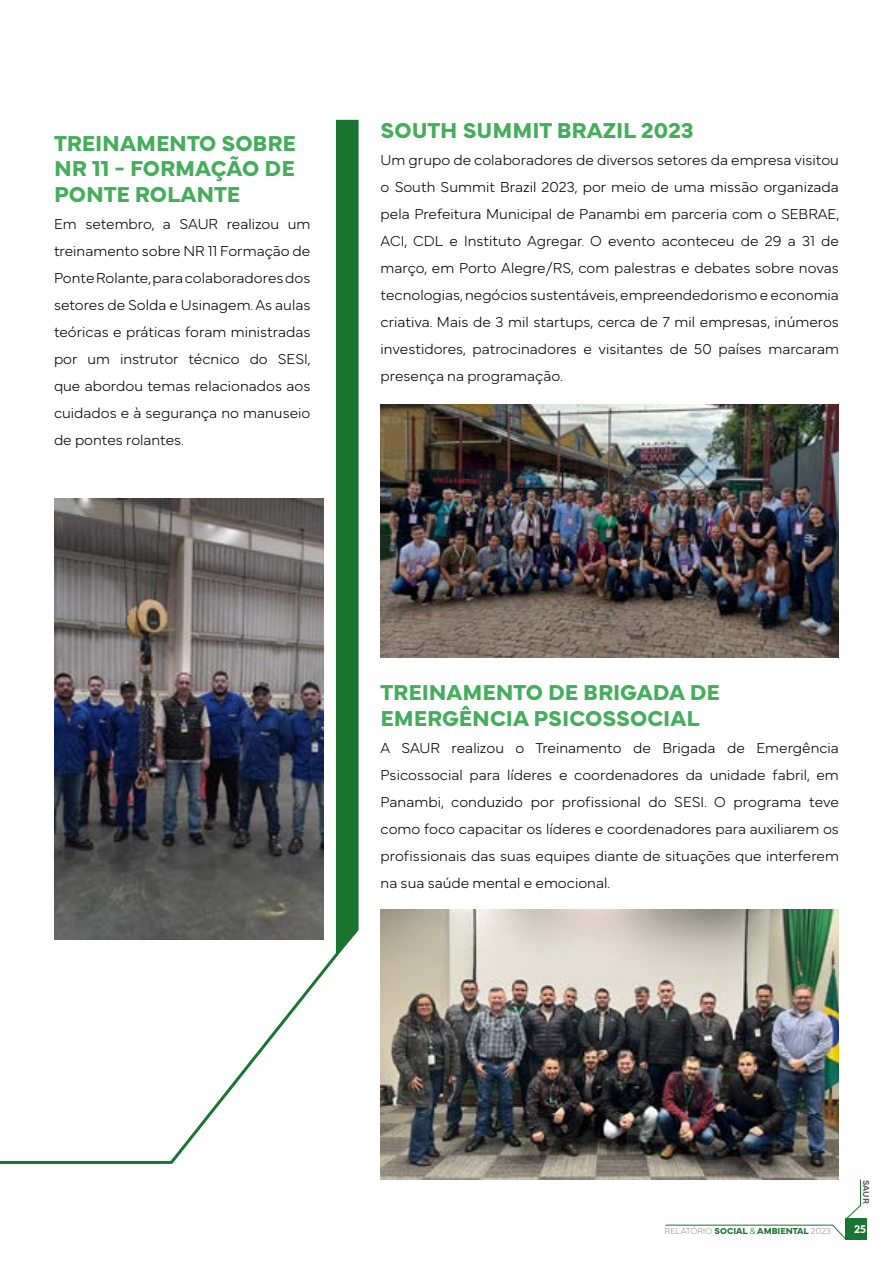
<style>
.page{position:relative;width:893px;height:1263px;background:#fff}
.page>*{position:absolute;margin:0;border:0;box-sizing:border-box;transform-origin:0 0}
.t1{font:700 22.5px/25.5px "Mundial";color:#45ad5c;text-align:justify}
.t2{font:100 15px/27px "Mundial";color:#000;text-align:justify}
.t3{font:900 10.5px "Lato";color:#fff}
.t4{font:700 9px "Mundial";color:#1a7530}
.t5{font:600 9px "Mundial";color:#575756}
.s1{font-weight:100;color:#98969b}
.s2{font-weight:100}
</style>
<div class="page">
<svg style="left:0;top:927px;width:337px;height:237px"></svg>
<div style="left:336px;top:120px;width:23px;height:837px;background:#1a7530"></div>
<img style="left:381px;top:909px;width:458px;height:270px">
<img style="left:381px;top:404px;width:458px;height:253px">
<img style="left:54px;top:499px;width:269px;height:441px">
<div style="left:846px;top:1218px;width:21px;height:22px;background:#1a7530"></div>
<svg style="left:665px;top:1179px;width:196px;height:61px"></svg>
<h1 class="t1" style="left:54px;top:129px;width:243px">TREINAMENTO SOBRE NR 11 - FORMAÇÃO DE PONTE ROLANTE</h1>
<p class="t2" style="left:54px;top:209px;width:258px">Em setembro, a SAUR realizou um treinamento sobre NR 11 Formação de Ponte Rolante, para colaboradores dos setores de Solda e Usinagem. As aulas teóricas e práticas foram ministradas por um instrutor técnico do SESI, que abordou temas relacionados aos cuidados e à segurança no manuseio de pontes rolantes.</p>
<h1 class="t1" style="left:381px;top:115px;width:315px">SOUTH SUMMIT BRAZIL 2023</h1>
<p class="t2" style="left:381px;top:145px;width:460px">Um grupo de colaboradores de diversos setores da empresa visitou o South Summit Brazil 2023, por meio de uma missão organizada pela Prefeitura Municipal de Panambi em parceria com o SEBRAE, ACI, CDL e Instituto Agregar. O evento aconteceu de 29 a 31 de março, em Porto Alegre/RS, com palestras e debates sobre novas tecnologias, negócios sustentáveis, empreendedorismo e economia criativa. Mais de 3 mil startups, cerca de 7 mil empresas, inúmeros investidores, patrocinadores e visitantes de 50 países marcaram presença na programação.</p>
<h1 class="t1" style="left:381px;top:678px;width:341px">TREINAMENTO DE BRIGADA DE<br>EMERGÊNCIA PSICOSSOCIAL</h1>
<p class="t2" style="left:381px;top:733px;width:460px">A SAUR realizou o Treinamento de Brigada de Emergência Psicossocial para líderes e coordenadores da unidade fabril, em Panambi, conduzido por profissional do SESI. O programa teve como foco capacitar os líderes e coordenadores para auxiliarem os profissionais das suas equipes diante de situações que interferem na sua saúde mental e emocional.</p>
<p class="t4" style="left:665px;top:1224px;width:168px"><span class="s1">RELATÓRIO</span> SOCIAL <span class="s2">&amp;</span> AMBIENTAL <span class="s1">2023</span></p>
<p class="t5" style="left:873px;top:1180px;width:25px;rotate:90deg">SAUR</p>
<p class="t3" style="left:854px;top:1223px;width:14px">25</p>
</div>
